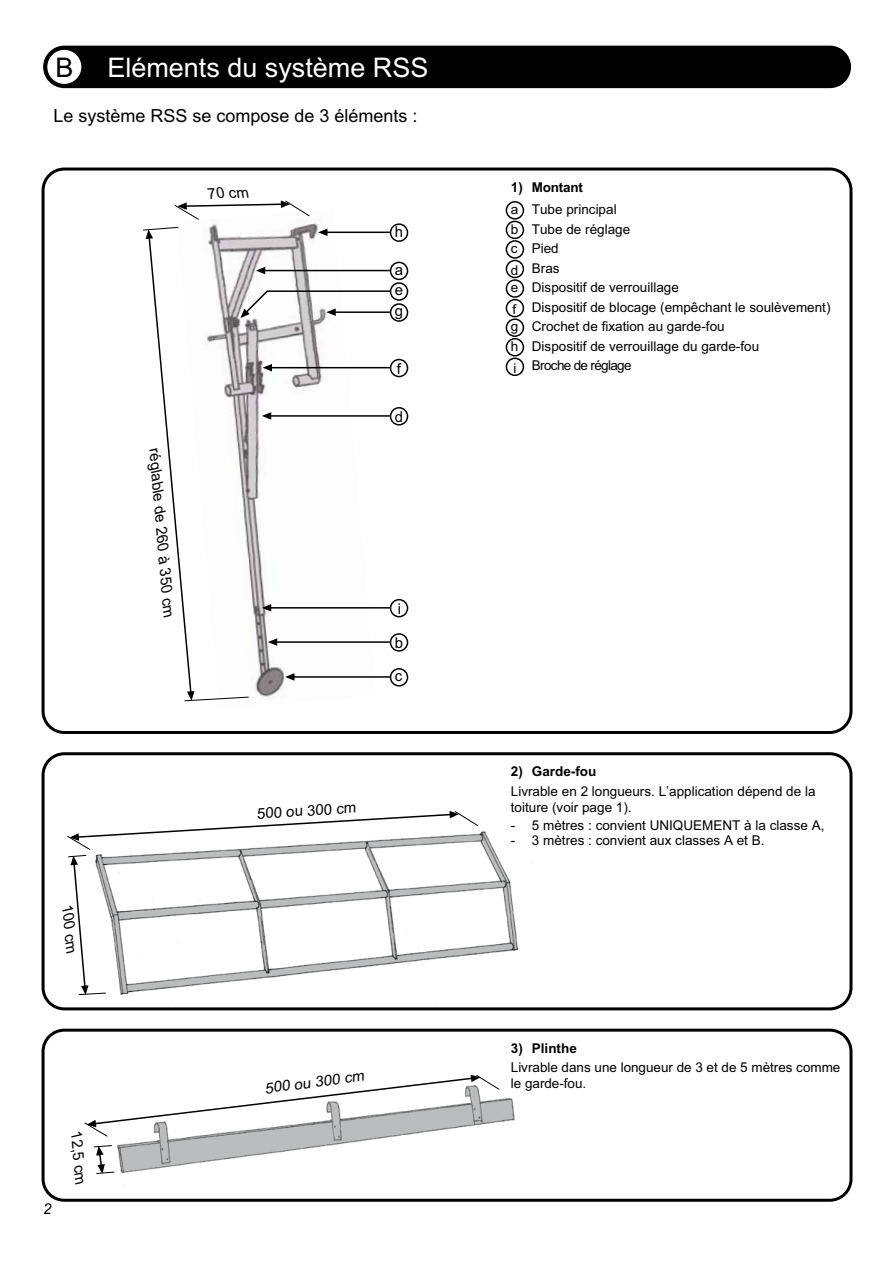
<style>
.page{position:relative;width:893px;height:1263px;background:#fff}
.page>*{position:absolute;margin:0;border:0;box-sizing:border-box;transform-origin:0 0}
.t1{font:27px "Arial";color:#fff}
.t2{font:27px "Arial";color:#000}
.t3{font:18px "Arial";color:#000}
.t4{font:italic 15.3px "Arial";color:#000}
.t5{font:15.15px "Arial";color:#000}
.t6{font:15px/21px "Arial";color:#000}
.t7{font:italic 15px "Arial";color:#000}
.t8{font:italic 14.85px "Arial";color:#000}
.t9{font:13.5px/19.5px "Arial";color:#000}
.t10{font:700 13.5px "Arial";color:#000}
</style>
<div class="page">
<img style="left:177px;top:223px;width:199px;height:474px">
<div style="left:43px;top:46px;width:808px;height:42px;background:#000;border-radius:21px"></div>
<div style="left:47px;top:50px;width:34px;height:34px;background:#fff;border-radius:50%"></div>
<div style="left:42px;top:168px;width:810px;height:566px;border:3px solid #000;border-radius:21px"></div>
<svg style="left:42px;top:752px;width:810px;height:450px"></svg>
<svg style="left:143px;top:227px;width:106px;height:475px"></svg>
<div style="left:390px;top:262px;width:18px;height:18px;border:2px solid #000;border-radius:50%"></div>
<hr style="left:265px;top:270px;width:125px;height:1px;background:#000">
<svg style="left:256px;top:267px;width:9px;height:7px"></svg>
<div style="left:390px;top:223px;width:18px;height:19px;border:2px solid #000;border-radius:50%"></div>
<hr style="left:327px;top:232px;width:63px;height:1px;background:#000">
<svg style="left:318px;top:229px;width:9px;height:7px"></svg>
<div style="left:390px;top:282px;width:18px;height:19px;border:2px solid #000;border-radius:50%"></div>
<div style="left:390px;top:303px;width:18px;height:19px;border:2px solid #000;border-radius:50%"></div>
<svg style="left:240px;top:290px;width:152px;height:28px"></svg>
<div style="left:390px;top:599px;width:18px;height:18px;border:2px solid #000;border-radius:50%"></div>
<div style="left:390px;top:359px;width:18px;height:18px;border:2px solid #000;border-radius:50%"></div>
<hr style="left:271px;top:367px;width:119px;height:1px;background:#000">
<svg style="left:263px;top:364px;width:9px;height:7px"></svg>
<div style="left:390px;top:407px;width:18px;height:18px;border:2px solid #000;border-radius:50%"></div>
<hr style="left:271px;top:415px;width:119px;height:2px;background:#000">
<svg style="left:262px;top:412px;width:9px;height:8px"></svg>
<div style="left:390px;top:633px;width:18px;height:19px;border:2px solid #000;border-radius:50%"></div>
<hr style="left:277px;top:641px;width:113px;height:2px;background:#000">
<svg style="left:268px;top:638px;width:9px;height:8px"></svg>
<div style="left:390px;top:668px;width:18px;height:18px;border:2px solid #000;border-radius:50%"></div>
<hr style="left:294px;top:676px;width:96px;height:2px;background:#000">
<svg style="left:285px;top:673px;width:9px;height:8px"></svg>
<hr style="left:271px;top:607px;width:119px;height:2px;background:#000">
<svg style="left:262px;top:604px;width:9px;height:8px"></svg>
<div style="left:506px;top:201px;width:18px;height:19px;border:2px solid #000;border-radius:50%"></div>
<div style="left:506px;top:221px;width:18px;height:18px;border:2px solid #000;border-radius:50%"></div>
<div style="left:506px;top:240px;width:18px;height:19px;border:2px solid #000;border-radius:50%"></div>
<div style="left:506px;top:260px;width:18px;height:18px;border:2px solid #000;border-radius:50%"></div>
<div style="left:506px;top:279px;width:18px;height:19px;border:2px solid #000;border-radius:50%"></div>
<div style="left:506px;top:299px;width:18px;height:18px;border:2px solid #000;border-radius:50%"></div>
<div style="left:506px;top:318px;width:18px;height:19px;border:2px solid #000;border-radius:50%"></div>
<div style="left:506px;top:338px;width:18px;height:18px;border:2px solid #000;border-radius:50%"></div>
<div style="left:506px;top:358px;width:18px;height:18px;border:2px solid #000;border-radius:50%"></div>
<svg style="left:84px;top:1074px;width:416px;height:63px"></svg>
<svg style="left:66px;top:810px;width:413px;height:185px"></svg>
<svg style="left:93px;top:1145px;width:22px;height:29px"></svg>
<svg style="left:174px;top:200px;width:136px;height:20px"></svg>
<h1 class="t2" style="left:55px;top:52px;width:20px">B</h1>
<h1 class="t1" style="left:107px;top:52px;width:323px">Eléments du système RSS</h1>
<h2 class="t3" style="left:53px;top:105px;width:366px">Le système RSS se compose de 3 éléments :</h2>
<p class="t4" style="left:76px;top:904px;width:51px;rotate:85deg">100 cm</p>
<p class="t7" style="left:43px;top:1201px;width:10px">2</p>
<p class="t4" style="left:85px;top:1131px;width:55px;rotate:85deg">12,5 cm</p>
<p class="t5" style="left:208px;top:185px;width:42px;rotate:-1deg">70 cm</p>
<p class="t4" style="left:163px;top:448px;width:171px;rotate:85deg">réglable de 260 à 350 cm</p>
<p class="t6" style="left:395px;top:221px;width:10px">h</p>
<p class="t6" style="left:395px;top:259px;width:10px">a</p>
<p class="t6" style="left:395px;top:280px;width:10px">e g</p>
<p class="t6" style="left:397px;top:358px;width:6px">f</p>
<p class="t6" style="left:395px;top:406px;width:10px">d</p>
<p class="t6" style="left:398px;top:598px;width:5px">i</p>
<p class="t6" style="left:395px;top:627px;width:10px;line-height:32.7px">b c</p>
<p class="t6" style="left:256px;top:802px;width:101px;rotate:-3deg">500 ou 300 cm</p>
<p class="t8" style="left:264px;top:1080px;width:102px;rotate:-7deg">500 ou 300 cm</p>
<p class="t10" style="left:511px;top:179px;width:74px">1) Montant</p>
<p class="t9" style="left:511px;top:200px;width:321px">a Tube principal<br>b Tube de réglage<br>c Pied<br>d Bras<br>e Dispositif de verrouillage<br>f Dispositif de blocage (empêchant le soulèvement) g Crochet de fixation au garde-fou<br>h Dispositif de verrouillage du garde-fou<br>i Broche de réglage</p>
<p class="t10" style="left:511px;top:764px;width:87px">2) Garde-fou</p>
<p class="t9" style="left:511px;top:783px;width:306px;line-height:16.2px">Livrable en 2 longueurs. L’application dépend de la toiture (voir page 1).</p>
<p class="t9" style="left:511px;top:815px;width:315px">- 5 mètres : convient UNIQUEMENT à la classe A,</p>
<p class="t9" style="left:511px;top:831px;width:255px">- 3 mètres : convient aux classes A et B.</p>
<p class="t10" style="left:511px;top:1040px;width:68px">3) Plinthe</p>
<p class="t9" style="left:511px;top:1059px;width:331px;line-height:16.2px">Livrable dans une longueur de 3 et de 5 mètres comme le garde-fou.</p>
</div>
